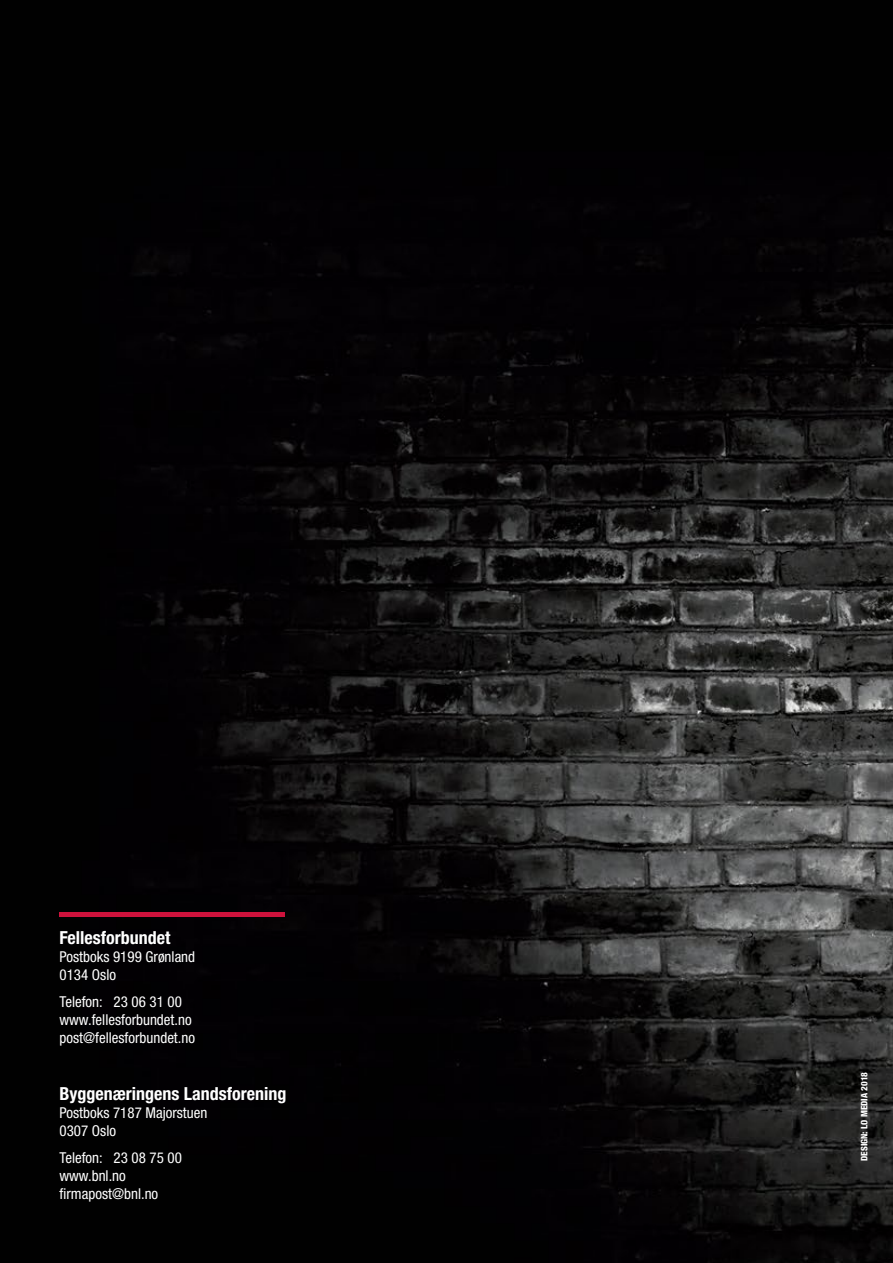
<style>
.page{position:relative;width:893px;height:1263px;background:#fff}
.page>*{position:absolute;margin:0;border:0;box-sizing:border-box;transform-origin:0 0}
.t1{font:700 condensed 18px "Helvetica Neue LT Std";color:#fff}
.t2{font:condensed 15px/18px "Helvetica Neue LT Std";color:#fff}
.t3{font:800 condensed 9px "Helvetica Neue LT Std";color:#fff}
</style>
<div class="page">
<img style="left:0;top:0;width:893px;height:1263px">
<hr style="left:60px;top:913px;width:225px;height:4px;background:#ce123c">
<p class="t1" style="left:60px;top:926px;width:112px">Fellesforbundet</p>
<p class="t2" style="left:60px;top:947px;width:137px">Postboks 9199 Grønland<br>0134 Oslo</p>
<p class="t2" style="left:60px;top:992px;width:137px">Telefon: 23 06 31 00 www.fellesforbundet.no post@fellesforbundet.no</p>
<p class="t1" style="left:60px;top:1083px;width:228px">Byggenæringens Landsforening</p>
<p class="t2" style="left:60px;top:1104px;width:149px">Postboks 7187 Majorstuen<br>0307 Oslo</p>
<p class="t2" style="left:60px;top:1149px;width:124px">Telefon: 23 08 75 00 www.bnl.no firmapost@bnl.no</p>
<p class="t3" style="left:859px;top:1161px;width:91px;rotate:-90deg">DESIGN: LO MEDIA 2018</p>
</div>
